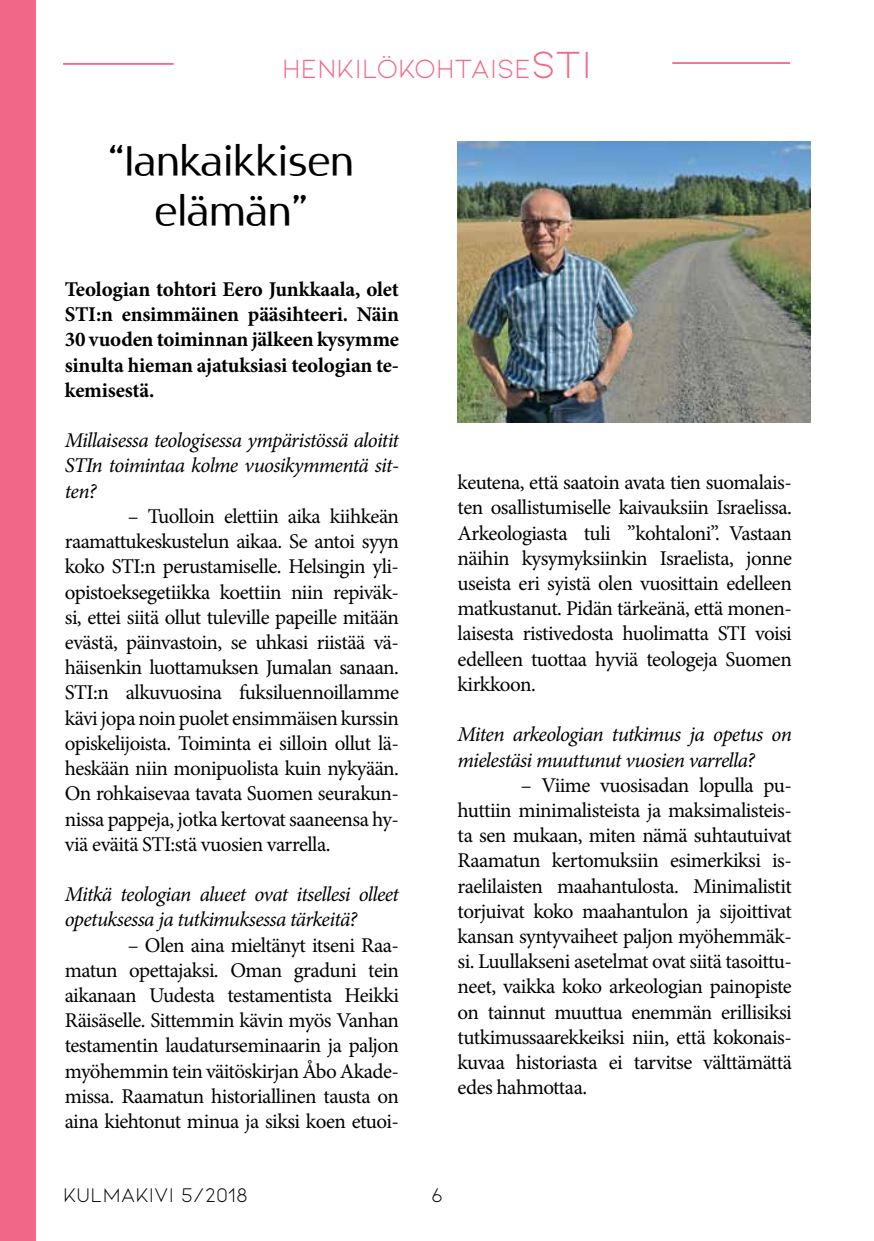
<style>
.page{position:relative;width:874px;height:1241px;background:#fff}
.page>*{position:absolute;margin:0;border:0;box-sizing:border-box;transform-origin:0 0}
.t1{font:42px/50.4px "Rabelo";color:#000;text-align:center}
.t2{font:28px "Kiona";color:#f16787}
.t3{font:21px/25.2px "Minion Pro";letter-spacing:-.025em;color:#000;text-align:justify}
.t4{font:italic 21px/25.2px "Minion Pro";letter-spacing:-.035em;color:#000}
.t5{font:700 21px/25.2px "Minion Pro";letter-spacing:-.01em;color:#000;text-align:justify}
.t6{font:21px "Kiona";color:#000}
.s1{font-size:40.25px}
</style>
<div class="page">
<div style="left:0;top:0;width:35px;height:1240px;background:#f16787"></div>
<hr style="left:63px;top:63px;width:110px;height:2px;background:#f16787">
<hr style="left:672px;top:62px;width:117px;height:2px;background:#f16787">
<img style="left:457px;top:142px;width:353px;height:280px">
<h2 class="t2" style="left:282px;top:53px;width:311px">HENKILÖKOHTAISE<span class="s1">STI</span></h2>
<h1 class="t1" style="left:108px;top:136px;width:247px">“Iankaikkisen elämän”</h1>
<p class="t5" style="left:65px;top:276px;width:335px">Teologian tohtori Eero Junkkaala, olet STI:n ensimmäinen pääsihteeri. Näin 30 vuoden toiminnan jälkeen kysymme sinulta hieman ajatuksiasi teologian te&shy;kemisestä.</p>
<p class="t4" style="left:65px;top:428px;width:335px;text-align:justify">Millaisessa teologisessa ympäristössä aloitit STIn toimintaa kolme vuosikymmentä sit&shy;ten?</p>
<p class="t3" style="left:65px;top:503px;width:335px;text-indent:63px">– Tuolloin elettiin aika kiihkeän raamattukeskustelun aikaa. Se antoi syyn koko STI:n perustamiselle. Helsingin yli&shy;opistoeksegetiikka koettiin niin repiväk&shy;si, ettei siitä ollut tuleville papeille mitään evästä, päinvastoin, se uhkasi riistää vä&shy;häisenkin luottamuksen Jumalan sanaan.<br>STI:n alkuvuosina fuksiluennoillamme kävi jopa noin puolet ensimmäisen kurssin opiskelijoista. Toiminta ei silloin ollut lä&shy;heskään niin monipuolista kuin nykyään.<br>On rohkaisevaa tavata Suomen seurakun&shy;nissa pappeja, jotka kertovat saaneensa hy&shy;viä eväitä STI:stä vuosien varrella.</p>
<p class="t4" style="left:65px;top:881px;width:335px">Mitkä teologian alueet ovat itsellesi olleet opetuksessa ja tutkimuksessa tärkeitä?</p>
<p class="t3" style="left:65px;top:932px;width:335px;text-indent:63px">– Olen aina mieltänyt itseni Raa&shy;matun opettajaksi. Oman graduni tein aikanaan Uudesta testamentista Heikki Räisäselle. Sittemmin kävin myös Vanhan testamentin laudaturseminaarin ja paljon myöhemmin tein väitöskirjan Åbo Akade&shy;missa. Raamatun historiallinen tausta on aina kiehtonut minua ja siksi koen etuoi-</p>
<p class="t3" style="left:457px;top:470px;width:335px">keutena, että saatoin avata tien suomalais&shy;ten osallistumiselle kaivauksiin Israelissa.<br>Arkeologiasta tuli ”kohtaloni”. Vastaan näihin kysymyksiinkin Israelista, jonne useista eri syistä olen vuosittain edelleen matkustanut. Pidän tärkeänä, että monen&shy;laisesta ristivedosta huolimatta STI voisi edelleen tuottaa hyviä teologeja Suomen kirkkoon.</p>
<p class="t4" style="left:457px;top:721px;width:335px">Miten arkeologian tutkimus ja opetus on mielestäsi muuttunut vuosien varrella?</p>
<p class="t3" style="left:457px;top:772px;width:335px;text-indent:63px">– Viime vuosisadan lopulla pu&shy;huttiin minimalisteista ja maksimalisteis&shy;ta sen mukaan, miten nämä suhtautuivat Raamatun kertomuksiin esimerkiksi is&shy;raelilaisten maahantulosta. Minimalistit torjuivat koko maahantulon ja sijoittivat kansan syntyvaiheet paljon myöhemmäk&shy;si. Luullakseni asetelmat ovat siitä tasoittu&shy;neet, vaikka koko arkeologian painopiste on tainnut muuttua enemmän erillisiksi tutkimussaarekkeiksi niin, että kokonais&shy;kuvaa historiasta ei tarvitse välttämättä edes hahmottaa.</p>
<p class="t6" style="left:63px;top:1183px;width:186px">KULMAKIVI 5/2018</p>
<p class="t6" style="left:431px;top:1183px;width:13px">6</p>
</div>
